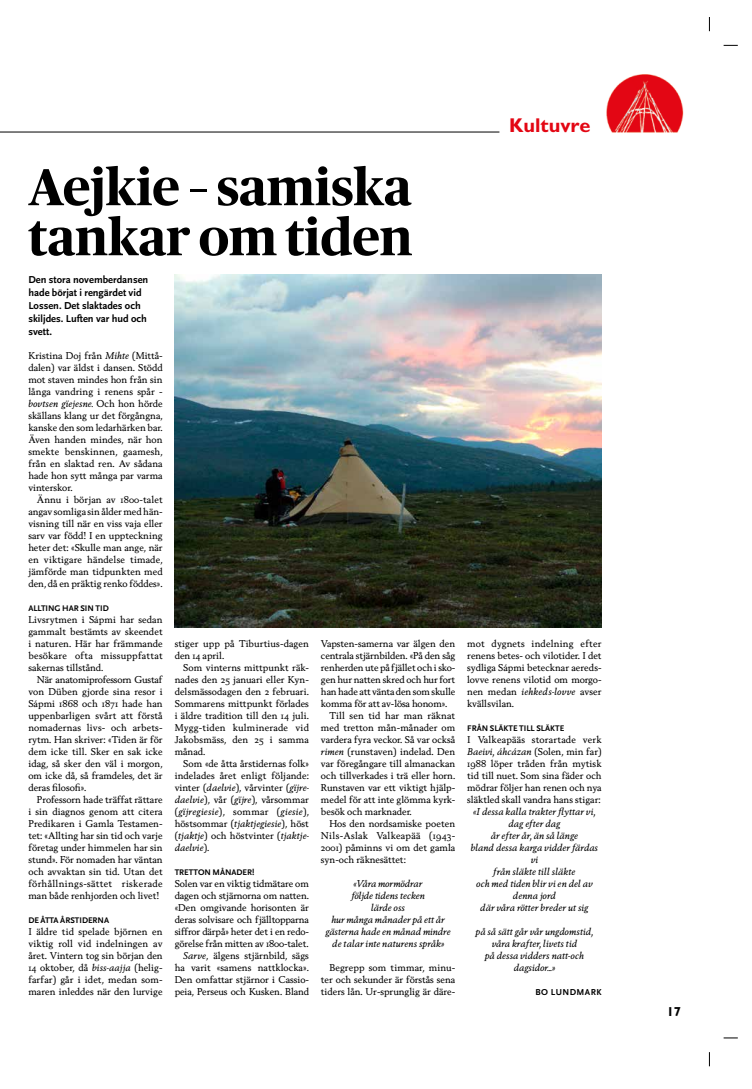
<style>
.page{position:relative;width:752px;height:1089px;background:#fff}
.page>*{position:absolute;margin:0;border:0;box-sizing:border-box;transform-origin:0 0}
.t1{font:700 52px/50px "Publico";color:#000}
.t2{font:700 20px "Gill Sans Std";color:#e30613}
.t3{font:700 13px "Gill Sans Std";color:#000}
.t4{font:700 10.5px/13px "Scala Sans";color:#000}
.t5{font:9.5px/12px "Berling Nova Text Regular Os F";color:#000;text-align:justify}
.t6{font:9.5px/12px "Berling Nova Text Italic Os F";color:#000;text-align:center}
.t7{font:9.5px "Berling Nova Text Italic T Os F";letter-spacing:.005em;color:#000}
.t8{font:9.5px "Berling Nova Text Italic T Os F";letter-spacing:.025em;color:#000}
.t9{font:9.5px "Berling Nova Text Regular Os F";letter-spacing:.03em;color:#000}
.t10{font:9.5px "Berling Nova Text Regular Os F";letter-spacing:.02em;color:#000}
.t11{font:700 9px "Scala Sans";letter-spacing:.05em;color:#000}
.t12{font:700 8.5px "Scala Sans";color:#000}
.s1{font-family:"Berling Nova Text Italic T Os F"}
.s2{font-family:"Berling Nova Text Regular Os F"}
.s3{font-family:"Berling Nova Text Italic Os F"}
</style>
<div class="page">
<svg style="left:708px;top:1052px;width:1px;height:14px"></svg>
<svg style="left:723px;top:1037px;width:14px;height:1px"></svg>
<svg style="left:723px;top:45px;width:14px;height:1px"></svg>
<svg style="left:708px;top:17px;width:1px;height:14px"></svg>
<img style="left:606px;top:74px;width:78px;height:59px">
<hr style="left:0;top:132px;width:499px;height:1px;background:#000">
<img style="left:174px;top:275px;width:427px;height:352px">
<h2 class="t2" style="left:509px;top:113px;width:83px">Kultuvre</h2>
<h1 class="t1" style="left:28px;top:162px;width:385px">Aejkie – samiska tankar om tiden</h1>
<p class="t4" style="left:28px;top:273px;width:121px">Den stora novemberdansen hade börjat i rengärdet vid<br>Lossen. Det slaktades och skiljdes. Luften var hud och svett.</p>
<p class="t5" style="left:28px;top:349px;width:136px">Kristina Doj från <span class="s1">Mihte</span> (Mittå&shy;dalen) var äldst i dansen. Stödd mot staven mindes hon från sin långa vandring i renens spår -</p>
<p class="t7" style="left:28px;top:398px;width:136px">bovtsen gïejesne. <span class="s2">Och hon hörde</span></p>
<p class="t5" style="left:28px;top:409px;width:136px">skällans klang ur det förgångna, kanske den som ledarhärken bar.<br>Även handen mindes, när hon smekte benskinnen, gaamesh, från en slaktad ren. Av sådana hade hon sytt många par varma vinterskor.</p>
<p class="t5" style="left:28px;top:493px;width:136px;text-indent:9px">Ännu i början av 1800-talet angav somliga sin ålder med hän&shy;visning till när en viss vaja eller sarv var född! I en uppteckning heter det: «Skulle man ange, när en viktigare händelse timade, jämförde man tidpunkten med den, då en präktig renko föddes».</p>
<p class="t12" style="left:28px;top:604px;width:82px">ALLTING HAR SIN TID</p>
<p class="t5" style="left:28px;top:613px;width:136px">Livsrytmen i Sápmi har sedan gammalt bestämts av skeendet i naturen. Här har främmande besökare ofta missuppfattat sakernas tillstånd.</p>
<p class="t5" style="left:28px;top:673px;width:136px;text-indent:9px">När anatomiprofessorn Gustaf von Düben gjorde sina resor i Sápmi 1868 och 1871 hade han uppenbarligen svårt att förstå nomadernas livs- och arbets&shy;rytm. Han skriver: «Tiden är för dem icke till. Sker en sak icke idag, så sker den väl i morgon, om icke då, så framdeles, det är deras filosofi».</p>
<p class="t5" style="left:28px;top:793px;width:136px;text-indent:9px">Professorn hade träffat rättare i sin diagnos genom att citera Predikaren i Gamla Testamen&shy;tet: «Allting har sin tid och varje företag under himmelen har sin stund». För nomaden har väntan och avvaktan sin tid. Utan det förhållnings-sättet riskerade man både renhjorden och livet!</p>
<p class="t12" style="left:28px;top:916px;width:82px">DE ÅTTA ÅRSTIDERNA</p>
<p class="t5" style="left:28px;top:925px;width:136px">I äldre tid spelade björnen en viktig roll vid indelningen av året. Vintern tog sin början den 14 oktober, då <span class="s1">biss-aajja</span> (helig&shy;farfar) går i idet, medan som&shy;maren inleddes när den lurvige</p>
<p class="t5" style="left:321px;top:637px;width:136px">Vapsten-samerna var älgen den</p>
<p class="t5" style="left:321px;top:649px;width:136px">centrala stjärnbilden. «På den såg</p>
<p class="t5" style="left:321px;top:661px;width:136px">renherden ute på fjället och i sko-</p>
<p class="t5" style="left:321px;top:673px;width:136px">gen hur natten skred och hur fort</p>
<p class="t5" style="left:321px;top:685px;width:136px">han hade att vänta den som skulle</p>
<p class="t5" style="left:321px;top:697px;width:128px">komma för att av-lösa honom».</p>
<p class="t5" style="left:329px;top:709px;width:127px">Till sen tid har man räknat</p>
<p class="t5" style="left:321px;top:721px;width:136px">med tretton mån-månader om</p>
<p class="t5" style="left:321px;top:733px;width:136px">vardera fyra veckor. Så var också</p>
<p class="t5" style="left:321px;top:745px;width:136px"><span class="s1">rimen</span> (runstaven) indelad. Den</p>
<p class="t5" style="left:321px;top:757px;width:136px">var föregångare till almanackan</p>
<p class="t5" style="left:321px;top:769px;width:136px">och tillverkades i trä eller horn.</p>
<p class="t5" style="left:321px;top:781px;width:136px">Runstaven var ett viktigt hjälp-</p>
<p class="t5" style="left:321px;top:793px;width:136px">medel för att inte glömma kyrk-</p>
<p class="t5" style="left:321px;top:805px;width:92px">besök och marknader.</p>
<p class="t5" style="left:329px;top:817px;width:127px">Hos den nordsamiske poeten</p>
<p class="t9" style="left:321px;top:829px;width:136px">Nils-Aslak Valkeapää (1943-</p>
<p class="t5" style="left:321px;top:841px;width:136px">2001) påminns vi om det gamla</p>
<p class="t5" style="left:321px;top:853px;width:86px">syn-och räknesättet:</p>
<p class="t6" style="left:325px;top:877px;width:127px">«Våra mormödrar<br>följde tidens tecken<br>lärde oss<br>hur många månader på ett år gästerna hade en månad mindre de talar inte naturens språk»</p>
<p class="t5" style="left:321px;top:961px;width:136px;text-indent:9px">Begrepp som timmar, minu&shy;ter och sekunder är förstås sena tiders lån. Ur-sprunglig är däre-</p>
<p class="t5" style="left:174px;top:637px;width:136px">stiger upp på Tiburtius-dagen den 14 april.</p>
<p class="t5" style="left:174px;top:661px;width:136px;text-indent:9px">Som vinterns mittpunkt räk&shy;nades den 25 januari eller Kyn&shy;delsmässodagen den 2 februari.<br>Sommarens mittpunkt förlades i äldre tradition till den 14 juli.<br>Mygg-tiden kulminerade vid Jakobsmäss, den 25 i samma månad.</p>
<p class="t5" style="left:174px;top:757px;width:136px;text-indent:9px">Som «de åtta årstidernas folk» indelades året enligt följande: vinter (<span class="s1">daelvie</span>), vårvinter (<span class="s1">gïjre&shy;daelvie</span>), vår (<span class="s1">gïjre</span>), vårsommar</p>
<p class="t8" style="left:174px;top:805px;width:136px"><span class="s2">(</span>gïjregiesie<span class="s2">), sommar (</span>giesie<span class="s2">),</span></p>
<p class="t5" style="left:174px;top:817px;width:136px">höstsommar (<span class="s1">tjaktjegiesie</span>), höst (<span class="s1">tjaktje</span>) och höstvinter (<span class="s1">tjaktje-</span></p>
<p class="t7" style="left:174px;top:841px;width:36px">daelvie<span class="s2">).</span></p>
<p class="t12" style="left:174px;top:868px;width:81px">TRETTON MÅNADER!</p>
<p class="t5" style="left:174px;top:877px;width:136px;text-align:right">Solen var en viktig tidmätare om dagen och stjärnorna om natten. «Den omgivande horisonten är deras solvisare och fjälltopparna siffror därpå» heter det i en redo&shy;görelse från mitten av 1800-talet.<br><span class="s1">Sarve</span>, älgens stjärnbild, sägs ha varit «samens nattklocka».<br>Den omfattar stjärnor i Cassio&shy;peia, Perseus och Kusken. Bland</p>
<p class="t5" style="left:467px;top:637px;width:136px">mot dygnets indelning efter renens betes- och vilotider. I det sydliga Sápmi betecknar aereds&shy;lovve renens vilotid om morgo&shy;nen medan <span class="s3">iehkeds-lovve</span> avser kvällsvilan.</p>
<p class="t12" style="left:467px;top:724px;width:98px">FRÅN SLÄKTE TILL SLÄKTE</p>
<p class="t10" style="left:467px;top:733px;width:136px">I Valkeapääs storartade verk</p>
<p class="t7" style="left:467px;top:746px;width:136px">Baeivi, áhcázan <span class="s2">(Solen, min far)</span></p>
<p class="t5" style="left:467px;top:757px;width:136px">1988 löper tråden från mytisk tid till nuet. Som sina fäder och mödrar följer han renen och nya släktled skall vandra hans stigar:</p>
<p class="t6" style="left:470px;top:805px;width:129px">«I dessa kalla trakter flyttar vi, dag efter dag<br>år efter år, än så länge<br>bland dessa karga vidder färdas vi<br>från släkte till släkte<br>och med tiden blir vi en del av denna jord<br>där våra rötter breder ut sig</p>
<p class="t6" style="left:475px;top:925px;width:119px">på så sätt går vår ungdomstid, våra krafter, livets tid<br>på dessa vidders natt-och dagsidor...»</p>
<p class="t11" style="left:535px;top:987px;width:68px">BO LUNDMARK</p>
<h3 class="t3" style="left:666px;top:1003px;width:16px">17</h3>
</div>
